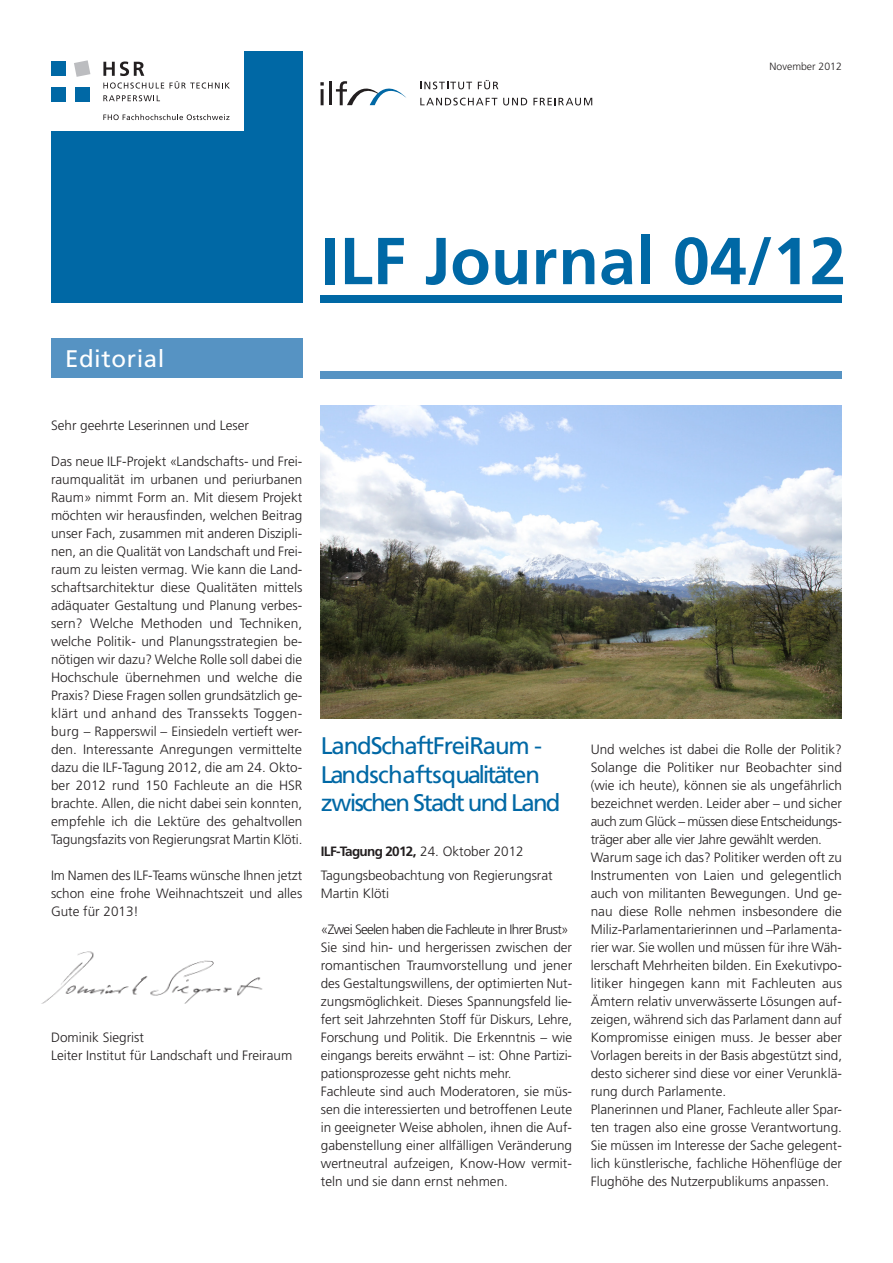
<style>
.page{position:relative;width:893px;height:1263px;background:#fff}
.page>*{position:absolute;margin:0;border:0;box-sizing:border-box;transform-origin:0 0}
.Legende{font:700 66.3px "Frutiger LT Pro";color:#0068a5}
.Titel_über_Spalten{font:24px/28.5px "Frutiger LT Pro";letter-spacing:-.05em;color:#0068a5}
.t1{font:24px "Frutiger LT Pro";letter-spacing:.025em;color:#fff}
.Lauftext{font:300 13.5px/18px "Frutiger LT Pro";color:#231f20;text-align:justify}
.Lauftext-2{font:300 13.5px "Frutiger LT Pro";letter-spacing:-.05em;color:#231f20}
.Titel_über_Spalten-2{font:700 13.5px "Frutiger LT Pro";letter-spacing:-.05em;color:#231f20}
.Legende-2{font:300 10.5px "Frutiger LT Pro";color:#231f20}
.s1{font-weight:300}
</style>
<div class="page">
<svg style="left:420px;top:82px;width:52px;height:7px"></svg>
<svg style="left:478px;top:80px;width:20px;height:9px"></svg>
<svg style="left:420px;top:98px;width:77px;height:7px"></svg>
<svg style="left:503px;top:98px;width:24px;height:7px"></svg>
<svg style="left:533px;top:98px;width:59px;height:7px"></svg>
<svg style="left:320px;top:82px;width:4px;height:4px"></svg>
<hr style="left:321px;top:89px;width:3px;height:16px;background:#231f20">
<hr style="left:329px;top:82px;width:3px;height:23px;background:#231f20">
<svg style="left:336px;top:81px;width:70px;height:24px"></svg>
<div style="left:51px;top:339px;width:251px;height:39px;background:#5693c3"></div>
<div style="left:321px;top:371px;width:521px;height:7px;background:#5693c3"></div>
<div style="left:321px;top:295px;width:521px;height:7px;background:#0068a5"></div>
<div style="left:51px;top:51px;width:251px;height:251px;background:#0068a5"></div>
<div style="left:13px;top:50px;width:230px;height:81px;background:#fff"></div>
<div style="left:51px;top:62px;width:14px;height:14px;background:#0068a5"></div>
<div style="left:51px;top:87px;width:14px;height:14px;background:#0068a5"></div>
<div style="left:75px;top:87px;width:14px;height:14px;background:#0068a5"></div>
<svg style="left:74px;top:60px;width:16px;height:17px"></svg>
<svg style="left:103px;top:114px;width:126px;height:6px"></svg>
<svg style="left:103px;top:61px;width:41px;height:15px"></svg>
<svg style="left:103px;top:82px;width:61px;height:7px"></svg>
<svg style="left:170px;top:81px;width:60px;height:8px"></svg>
<svg style="left:103px;top:95px;width:57px;height:6px"></svg>
<img style="left:41px;top:951px;width:222px;height:53px">
<img style="left:321px;top:405px;width:521px;height:313px">
<p class="Legende-2" style="left:770px;top:61px;width:74px">November 2012</p>
<p class="Legende" style="left:321px;top:222px;width:527px">ILF Journal 04/12</p>
<p class="t1" style="left:65px;top:345px;width:101px">Editorial</p>
<p class="Lauftext" style="left:51px;top:417px;width:200px">Sehr geehrte Leserinnen und Leser</p>
<p class="Lauftext" style="left:51px;top:453px;width:253px">Das neue ILF-Projekt «Landschafts- und Frei&shy;raumqualität im urbanen und periurbanen Raum» nimmt Form an. Mit diesem Projekt möchten wir herausfinden, welchen Beitrag unser Fach, zusammen mit anderen Diszipli&shy;nen, an die Qualität von Landschaft und Frei&shy;raum zu leisten vermag. Wie kann die Land&shy;schaftsarchitektur diese Qualitäten mittels adäquater Gestaltung und Planung verbes&shy;sern? Welche Methoden und Techniken, welche Politik- und Planungsstrategien be&shy;nötigen wir dazu? Welche Rolle soll dabei die Hochschule übernehmen und welche die Praxis? Diese Fragen sollen grundsätzlich ge&shy;klärt und anhand des Transsekts Toggen&shy;burg – Rapperswil – Einsiedeln vertieft wer&shy;den. Interessante Anregungen vermittelte dazu die ILF-Tagung 2012, die am 24. Okto&shy;ber 2012 rund 150 Fachleute an die HSR brachte. Allen, die nicht dabei sein konnten, empfehle ich die Lektüre des gehaltvollen Tagungsfazits von Regierungsrat Martin Klöti.</p>
<p class="Lauftext" style="left:51px;top:867px;width:253px">Im Namen des ILF-Teams wünsche Ihnen jetzt schon eine frohe Weihnachtszeit und alles Gute für 2013!</p>
<p class="Lauftext" style="left:51px;top:1029px;width:95px">Dominik Siegrist</p>
<p class="Lauftext" style="left:51px;top:1047px;width:243px">Leiter Institut für Landschaft und Freiraum</p>
<p class="Titel_über_Spalten" style="left:321px;top:732px;width:241px">LandSchaftFreiRaum -<br>Landschaftsqualitäten zwischen Stadt und Land</p>
<p class="Titel_über_Spalten-2" style="left:321px;top:843px;width:204px">ILF-Tagung 2012, <span class="s1">24. Oktober 2012</span></p>
<p class="Lauftext" style="left:321px;top:867px;width:233px">Tagungsbeobachtung von Regierungsrat</p>
<p class="Lauftext" style="left:321px;top:885px;width:70px">Martin Klöti</p>
<p class="Lauftext-2" style="left:321px;top:922px;width:249px">«Zwei Seelen haben die Fachleute in Ihrer Brust»</p>
<p class="Lauftext" style="left:321px;top:939px;width:253px">Sie sind hin- und hergerissen zwischen der romantischen Traumvorstellung und jener des Gestaltungswillens, der optimierten Nut&shy;zungsmöglichkeit. Dieses Spannungsfeld lie&shy;fert seit Jahrzehnten Stoff für Diskurs, Lehre, Forschung und Politik. Die Erkenntnis – wie eingangs bereits erwähnt – ist: Ohne Partizi&shy;pationsprozesse geht nichts mehr.</p>
<p class="Lauftext" style="left:321px;top:1083px;width:253px">Fachleute sind auch Moderatoren, sie müs&shy;sen die interessierten und betroffenen Leute in geeigneter Weise abholen, ihnen die Auf&shy;gabenstellung einer allfälligen Veränderung wertneutral aufzeigen, Know-How vermit&shy;teln und sie dann ernst nehmen.</p>
<p class="Lauftext" style="left:591px;top:741px;width:253px">Und welches ist dabei die Rolle der Politik?<br>Solange die Politiker nur Beobachter sind (wie ich heute), können sie als ungefährlich bezeichnet werden. Leider aber – und sicher auch zum Glück – müssen diese Entscheidungs&shy;träger aber alle vier Jahre gewählt werden.</p>
<p class="Lauftext" style="left:591px;top:849px;width:253px">Warum sage ich das? Politiker werden oft zu Instrumenten von Laien und gelegentlich auch von militanten Bewegungen. Und ge&shy;nau diese Rolle nehmen insbesondere die Miliz-Parlamentarierinnen und –Parlamenta&shy;rier war. Sie wollen und müssen für ihre Wäh&shy;lerschaft Mehrheiten bilden. Ein Exekutivpo&shy;litiker hingegen kann mit Fachleuten aus Ämtern relativ unverwässerte Lösungen auf&shy;zeigen, während sich das Parlament dann auf Kompromisse einigen muss. Je besser aber Vorlagen bereits in der Basis abgestützt sind, desto sicherer sind diese vor einer Verunklä&shy;rung durch Parlamente.</p>
<p class="Lauftext" style="left:591px;top:1101px;width:253px">Planerinnen und Planer, Fachleute aller Spar&shy;ten tragen also eine grosse Verantwortung.<br>Sie müssen im Interesse der Sache gelegent&shy;lich künstlerische, fachliche Höhenflüge der Flughöhe des Nutzerpublikums anpassen.</p>
</div>
